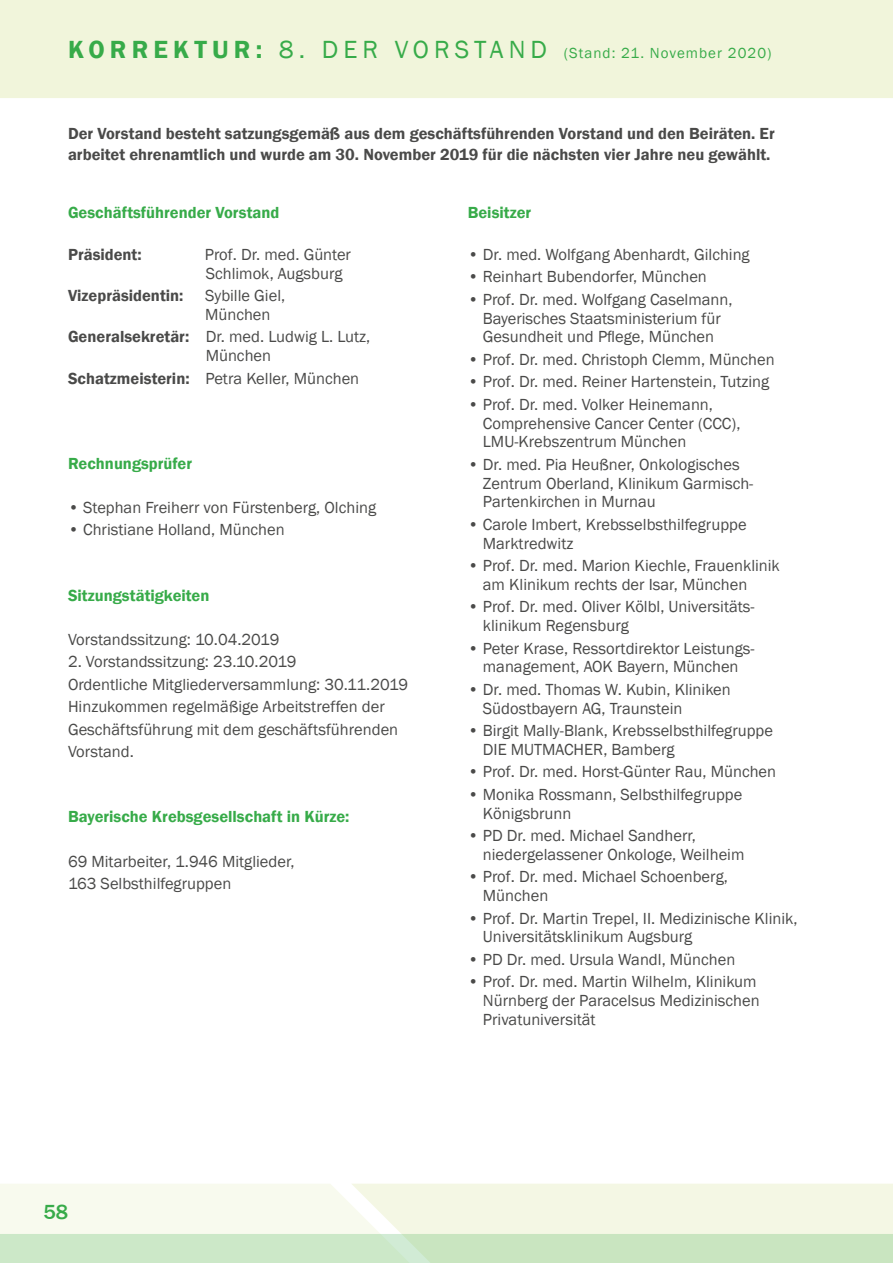
<style>
.page{position:relative;width:893px;height:1263px;background:#fff}
.page>*{position:absolute;margin:0;border:0;box-sizing:border-box;transform-origin:0 0}
.t1{font:500 21px "Franklin Gothic";color:#37ab49}
.t2{font:16.5px/18.8px "Franklin Gothic";color:#4a4a49}
.t3{font:600 16.5px/21px "Franklin Gothic";color:#4a4a49}
.t4{font:600 16.5px "Franklin Gothic";color:#37ab49}
.t5{font:15px "Franklin Gothic";letter-spacing:.07em;color:#37ab49}
.s1{font-weight:600;font-size:25.5px}
.s2{font-size:25.5px}
.s3{font-weight:600}
</style>
<div class="page">
<div style="left:0;top:0;width:893px;height:98px;background:#f1f5db"></div>
<svg style="left:0;top:1184px;width:893px;height:79px;background:#e5f1db"></svg>
<p class="t5" style="left:68px;top:44px;width:705px"><span class="s1">KORREKTUR:</span> <span class="s2">8. DER VORSTAND</span> (Stand: 21. November 2020)</p>
<p class="t3" style="left:68px;top:123px;width:708px">Der Vorstand besteht satzungsgemäß aus dem geschäftsführenden Vorstand und den Beiräten. Er arbeitet ehrenamtlich und wurde am 30. November 2019 für die nächsten vier Jahre neu gewählt.</p>
<p class="t4" style="left:68px;top:202px;width:213px">Geschäftsführender Vorstand</p>
<p class="t3" style="left:68px;top:244px;width:75px">Präsident:</p>
<p class="t2" style="left:205px;top:245px;width:148px">Prof. Dr. med. Günter<br>Schlimok, Augsburg</p>
<p class="t3" style="left:68px;top:285px;width:117px">Vizepräsidentin:</p>
<p class="t2" style="left:205px;top:287px;width:82px">Sybille Giel,<br>München</p>
<p class="t2" style="left:206px;top:328px;width:166px;text-indent:-138px"><span class="s3">Generalsekretär:</span> Dr. med. Ludwig L. Lutz,<br>München</p>
<p class="t2" style="left:68px;top:369px;width:293px"><span class="s3">Schatzmeisterin:</span> Petra Keller, München</p>
<p class="t4" style="left:68px;top:453px;width:126px">Rechnungsprüfer</p>
<p class="t2" style="left:68px;top:498px;width:310px">• Stephan Freiherr von Fürstenberg, Olching</p>
<p class="t2" style="left:68px;top:521px;width:218px">• Christiane Holland, München</p>
<p class="t4" style="left:68px;top:585px;width:143px">Sitzungstätigkeiten</p>
<p class="t2" style="left:68px;top:630px;width:213px">Vorstandssitzung: 10.04.2019</p>
<p class="t2" style="left:68px;top:651px;width:342px;line-height:22.5px">2. Vorstandssitzung: 23.10.2019<br>Ordentliche Mitgliederversammlung: 30.11.2019<br>Hinzukommen regelmäßige Arbeitstreffen der Geschäftsführung mit dem geschäftsführenden Vorstand.</p>
<p class="t4" style="left:68px;top:806px;width:283px">Bayerische Krebsgesellschaft in Kürze:</p>
<p class="t2" style="left:68px;top:850px;width:228px;line-height:22.5px">69 Mitarbeiter, 1.946 Mitglieder,<br>163 Selbsthilfegruppen</p>
<p class="t4" style="left:468px;top:202px;width:65px">Beisitzer</p>
<p class="t2" style="left:468px;top:245px;width:283px">• Dr. med. Wolfgang Abenhardt, Gilching</p>
<p class="t2" style="left:468px;top:268px;width:241px">• Reinhart Bubendorfer, München</p>
<p class="t2" style="left:468px;top:290px;width:266px;text-align:center">• Prof. Dr. med. Wolfgang Caselmann,<br>Bayerisches Staatsministerium für<br>Gesundheit und Pflege, München</p>
<p class="t2" style="left:468px;top:350px;width:308px">• Prof. Dr. med. Christoph Clemm, München</p>
<p class="t2" style="left:468px;top:373px;width:303px">• Prof. Dr. med. Reiner Hartenstein, Tutzing</p>
<p class="t2" style="left:483px;top:395px;width:259px;text-indent:-15px">• Prof. Dr. med. Volker Heinemann,<br>Comprehensive Cancer Center (CCC),<br>LMU-Krebszentrum München</p>
<p class="t2" style="left:483px;top:455px;width:272px;text-indent:-15px">• Dr. med. Pia Heußner, Onkologisches<br>Zentrum Oberland, Klinikum Garmisch-<br>Partenkirchen in Murnau</p>
<p class="t2" style="left:483px;top:515px;width:265px;text-indent:-15px">• Carole Imbert, Krebsselbsthilfegruppe<br>Marktredwitz</p>
<p class="t2" style="left:483px;top:557px;width:298px;text-indent:-15px">• Prof. Dr. med. Marion Kiechle, Frauenklinik am Klinikum rechts der Isar, München</p>
<p class="t2" style="left:483px;top:598px;width:273px;text-indent:-15px">• Prof. Dr. med. Oliver Kölbl, Universitäts&shy;klinikum Regensburg</p>
<p class="t2" style="left:468px;top:639px;width:288px;text-align:center">• Peter Krase, Ressortdirektor Leistungs&shy;management, AOK Bayern, München</p>
<p class="t2" style="left:483px;top:680px;width:249px;text-indent:-15px">• Dr. med. Thomas W. Kubin, Kliniken<br>Südostbayern AG, Traunstein</p>
<p class="t2" style="left:483px;top:722px;width:292px;text-indent:-15px">• Birgit Mally-Blank, Krebsselbsthilfegruppe<br>DIE MUTMACHER, Bamberg</p>
<p class="t2" style="left:468px;top:763px;width:310px">• Prof. Dr. med. Horst-Günter Rau, München</p>
<p class="t2" style="left:483px;top:785px;width:261px;text-indent:-15px">• Monika Rossmann, Selbsthilfegruppe<br>Königsbrunn</p>
<p class="t2" style="left:483px;top:827px;width:263px;text-indent:-15px">• PD Dr. med. Michael Sandherr, niedergelassener Onkologe, Weilheim</p>
<p class="t2" style="left:483px;top:868px;width:247px;text-indent:-15px">• Prof. Dr. med. Michael Schoenberg,<br>München</p>
<p class="t2" style="left:483px;top:909px;width:316px;text-indent:-15px">• Prof. Dr. Martin Trepel, II. Medizinische Klinik,<br>Universitätsklinikum Augsburg</p>
<p class="t2" style="left:468px;top:950px;width:269px">• PD Dr. med. Ursula Wandl, München</p>
<p class="t2" style="left:483px;top:973px;width:278px;text-indent:-15px">• Prof. Dr. med. Martin Wilhelm, Klinikum<br>Nürnberg der Paracelsus Medizinischen<br>Privatuniversität</p>
<p class="t1" style="left:43px;top:1199px;width:26px">58</p>
</div>
